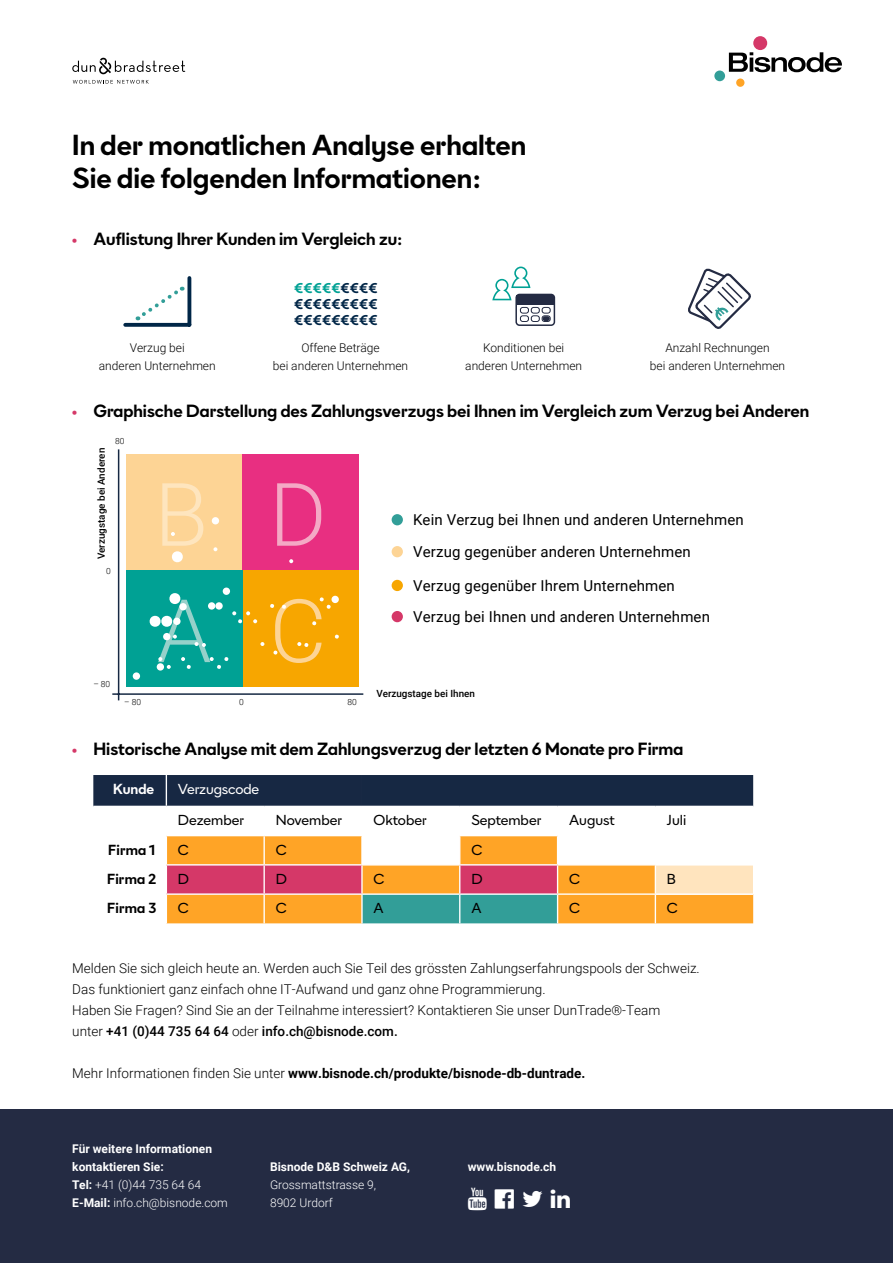
<style>
.page{position:relative;width:893px;height:1263px;background:#fff}
.page>*{position:absolute;margin:0;border:0;box-sizing:border-box;transform-origin:0 0}
.t1{font:300 87.75px/116.4px "Roboto";color:#f4a9c5;text-align:right}
.t2{font:300 87.75px "Roboto";color:#fee5be}
.t3{font:700 27px/33px "Bisnode";color:#000}
.t4{font:700 16.5px "Bisnode";color:#000}
.t5{font:15px/32px "Roboto";letter-spacing:.01em;color:#000}
.t6{font:700 13.65px "Bisnode";letter-spacing:.01em;color:#000}
.t7{font:700 13.65px "Bisnode";color:#fff}
.t8{font:300 13.5px/21px "Roboto";color:#000}
.t9{font:700 13.5px "Roboto";color:#000}
.t10{font:13.5px "Bisnode";color:#000}
.t11{font:13.5px "Bisnode";letter-spacing:-.01em;color:#fff}
.t12{font:700 13.2px/15.9px "Bisnode";color:#002647;text-align:justify}
.t13{font:300 12px/18px "Roboto";color:#000;text-align:center}
.t14{font:700 12px/18px "Roboto";color:#fff}
.t15{font:300 12px/18px "Roboto";color:#fff}
.t16{font:500 9.9px "Roboto";color:#000}
.t17{font:300 8.4px "Roboto";color:#000}
.s1{color:#d53868}
.s2{color:#00a194}
.s3{color:#96d1ca}
.s4{color:#fdd495}
.s5{font-weight:500}
.s6{font-weight:300}
</style>
<div class="page">
<div style="left:0;top:1110px;width:893px;height:153px;background:#242b43"></div>
<svg style="left:137px;top:286px;width:47px;height:34px"></svg>
<svg style="left:125px;top:323px;width:64px;height:4px"></svg>
<svg style="left:187px;top:278px;width:4px;height:47px"></svg>
<div style="left:126px;top:455px;width:116px;height:116px;background:#fdd495"></div>
<div style="left:242px;top:455px;width:116px;height:116px;background:#e82f81"></div>
<div style="left:242px;top:571px;width:116px;height:116px;background:#f7a600"></div>
<div style="left:126px;top:571px;width:116px;height:116px;background:#00a194"></div>
<svg style="left:289px;top:559px;width:4px;height:4px"></svg>
<svg style="left:260px;top:642px;width:4px;height:4px"></svg>
<svg style="left:195px;top:642px;width:11px;height:5px"></svg>
<svg style="left:158px;top:657px;width:13px;height:12px"></svg>
<svg style="left:181px;top:657px;width:10px;height:12px"></svg>
<svg style="left:270px;top:604px;width:4px;height:4px"></svg>
<svg style="left:312px;top:621px;width:5px;height:4px"></svg>
<svg style="left:282px;top:604px;width:4px;height:5px"></svg>
<svg style="left:210px;top:657px;width:19px;height:12px"></svg>
<svg style="left:232px;top:611px;width:25px;height:12px"></svg>
<svg style="left:273px;top:650px;width:5px;height:5px"></svg>
<svg style="left:335px;top:634px;width:4px;height:5px"></svg>
<svg style="left:297px;top:642px;width:12px;height:5px"></svg>
<svg style="left:319px;top:597px;width:12px;height:12px"></svg>
<svg style="left:173px;top:635px;width:4px;height:4px"></svg>
<div style="left:223px;top:587px;width:7px;height:8px;background:#fff;border-radius:50%"></div>
<div style="left:215px;top:602px;width:8px;height:8px;background:#fff;border-radius:50%"></div>
<div style="left:331px;top:596px;width:8px;height:7px;background:#fff;border-radius:50%"></div>
<div style="left:173px;top:618px;width:8px;height:7px;background:#fff;border-radius:50%"></div>
<div style="left:133px;top:672px;width:7px;height:8px;background:#fff;border-radius:50%"></div>
<div style="left:208px;top:602px;width:7px;height:8px;background:#fff;border-radius:50%"></div>
<div style="left:157px;top:663px;width:7px;height:8px;background:#fff;border-radius:50%"></div>
<div style="left:179px;top:603px;width:8px;height:7px;background:#fff;border-radius:50%"></div>
<div style="left:163px;top:633px;width:7px;height:7px;background:#fff;border-radius:50%"></div>
<svg style="left:169px;top:593px;width:12px;height:12px"></svg>
<svg style="left:149px;top:615px;width:24px;height:12px"></svg>
<hr style="left:118px;top:449px;width:1px;height:251px;background:#162843">
<hr style="left:112px;top:693px;width:251px;height:2px;background:#162843">
<svg style="left:93px;top:775px;width:660px;height:148px"></svg>
<svg style="left:688px;top:268px;width:63px;height:61px"></svg>
<div style="left:515px;top:294px;width:40px;height:32px;border:2px solid #242b43;border-radius:3px"></div>
<div style="left:517px;top:295px;width:37px;height:9px;background:#242b43"></div>
<svg style="left:492px;top:267px;width:59px;height:55px"></svg>
<div style="left:392px;top:514px;width:11px;height:11px;background:#329e98;border-radius:50%"></div>
<div style="left:392px;top:546px;width:11px;height:11px;background:#fdd495;border-radius:50%"></div>
<div style="left:392px;top:580px;width:11px;height:11px;background:#f7a600;border-radius:50%"></div>
<div style="left:392px;top:611px;width:11px;height:11px;background:#d53868;border-radius:50%"></div>
<svg style="left:213px;top:547px;width:4px;height:4px"></svg>
<div style="left:212px;top:517px;width:7px;height:7px;background:#fff;border-radius:50%"></div>
<svg style="left:172px;top:551px;width:11px;height:12px"></svg>
<svg style="left:171px;top:532px;width:4px;height:4px"></svg>
<svg style="left:72px;top:57px;width:113px;height:17px"></svg>
<svg style="left:73px;top:80px;width:76px;height:4px"></svg>
<div style="left:753px;top:36px;width:14px;height:14px;background:#d53868;border-radius:50%"></div>
<div style="left:714px;top:71px;width:11px;height:10px;background:#329e98;border-radius:50%"></div>
<div style="left:736px;top:78px;width:8px;height:9px;background:#ffa426;border-radius:50%"></div>
<svg style="left:729px;top:52px;width:113px;height:21px"></svg>
<h2 class="t3" style="left:72px;top:126px;width:456px">In der monatlichen Analyse erhalten<br>Sie die folgenden Informationen:</h2>
<p class="t4" style="left:72px;top:226px;width:332px"><span class="s1">•</span> Auflistung Ihrer Kunden im Vergleich zu:</p>
<p class="t12" style="left:294px;top:280px;width:85px"><span class="s2">€€€€€</span>€€€€ €€€€€€€€€ €€€€€€€€€</p>
<p class="t13" style="left:99px;top:339px;width:118px">Verzug bei<br>anderen Unternehmen</p>
<p class="t13" style="left:273px;top:339px;width:137px">Offene Beträge<br>bei anderen Unternehmen</p>
<p class="t13" style="left:465px;top:339px;width:118px">Konditionen bei anderen Unternehmen</p>
<p class="t13" style="left:650px;top:339px;width:137px">Anzahl Rechnungen<br>bei anderen Unternehmen</p>
<p class="t4" style="left:72px;top:398px;width:738px"><span class="s1">•</span> Graphische Darstellung des Zahlungsverzugs bei Ihnen im Vergleich zum Verzug bei Anderen</p>
<p class="t16" style="left:95px;top:559px;width:113px;rotate:-90deg">Verzugstage bei Anderen</p>
<p class="t17" style="left:115px;top:435px;width:11px">80</p>
<p class="t17" style="left:106px;top:565px;width:6px">0</p>
<p class="t17" style="left:93px;top:678px;width:18px">– 80</p>
<p class="t17" style="left:124px;top:696px;width:18px">– 80</p>
<h1 class="t1" style="left:157px;top:453px;width:171px">D<br><span class="s3">A</span> <span class="s4">C</span></h1>
<h1 class="t2" style="left:154px;top:453px;width:55px">B</h1>
<p class="t17" style="left:239px;top:696px;width:6px">0</p>
<p class="t17" style="left:347px;top:696px;width:11px">80</p>
<p class="t5" style="left:413px;top:503px;width:332px">Kein Verzug bei Ihnen und anderen Unternehmen<br>Verzug gegenüber anderen Unternehmen</p>
<p class="t5" style="left:413px;top:569px;width:263px">Verzug gegenüber Ihrem Unternehmen</p>
<p class="t5" style="left:413px;top:600px;width:298px">Verzug bei Ihnen und anderen Unternehmen</p>
<p class="t16" style="left:376px;top:687px;width:100px">Verzugstage bei Ihnen</p>
<p class="t4" style="left:72px;top:736px;width:612px"><span class="s1">•</span> Historische Analyse mit dem Zahlungsverzug der letzten 6 Monate pro Firma</p>
<p class="t7" style="left:113px;top:779px;width:43px">Kunde</p>
<p class="t11" style="left:178px;top:779px;width:83px">Verzugscode</p>
<p class="t10" style="left:178px;top:810px;width:68px">Dezember</p>
<p class="t10" style="left:276px;top:810px;width:68px">November</p>
<p class="t10" style="left:374px;top:810px;width:55px">Oktober</p>
<p class="t10" style="left:471px;top:810px;width:71px">September</p>
<p class="t10" style="left:569px;top:810px;width:47px">August</p>
<p class="t10" style="left:667px;top:810px;width:21px">Juli</p>
<p class="t6" style="left:108px;top:839px;width:49px">Firma 1</p>
<p class="t10" style="left:178px;top:840px;width:12px">C</p>
<p class="t10" style="left:276px;top:840px;width:12px">C</p>
<p class="t10" style="left:471px;top:840px;width:12px">C</p>
<p class="t6" style="left:107px;top:869px;width:51px">Firma 2</p>
<p class="t10" style="left:178px;top:869px;width:13px">D</p>
<p class="t10" style="left:276px;top:869px;width:13px">D</p>
<p class="t10" style="left:374px;top:869px;width:12px">C</p>
<p class="t10" style="left:471px;top:869px;width:13px">D</p>
<p class="t10" style="left:569px;top:869px;width:12px">C</p>
<p class="t10" style="left:667px;top:869px;width:10px">B</p>
<p class="t6" style="left:107px;top:898px;width:50px">Firma 3</p>
<p class="t10" style="left:178px;top:898px;width:12px">C</p>
<p class="t10" style="left:276px;top:898px;width:12px">C</p>
<p class="t10" style="left:374px;top:898px;width:12px">A</p>
<p class="t10" style="left:471px;top:898px;width:12px">A</p>
<p class="t10" style="left:569px;top:898px;width:12px">C</p>
<p class="t10" style="left:667px;top:898px;width:12px">C</p>
<p class="t8" style="left:72px;top:957px;width:629px">Melden Sie sich gleich heute an. Werden auch Sie Teil des grössten Zahlungserfahrungspools der Schweiz.<br>Das funktioniert ganz einfach ohne IT-Aufwand und ganz ohne Programmierung.<br>Haben Sie Fragen? Sind Sie an der Teilnahme interessiert? Kontaktieren Sie unser DunTrade®-Team<br>unter <span class="s5">+41 (0)44 735 64 64</span> oder <span class="s5">info.ch@bisnode.com.</span></p>
<p class="t9" style="left:72px;top:1064px;width:515px"><span class="s6">Mehr Informationen finden Sie unter</span> www.bisnode.ch/produkte/bisnode-db-duntrade.</p>
<p class="t14" style="left:72px;top:1139px;width:157px">Für weitere Informationen kontaktieren Sie:<br>Tel: <span class="s6">+41 (0)44 735 64 64<br></span>E-Mail: <span class="s6">info.ch@bisnode.com</span></p>
<p class="t14" style="left:270px;top:1157px;width:142px">Bisnode D&amp;B Schweiz AG,</p>
<p class="t15" style="left:270px;top:1175px;width:108px">Grossmattstrasse 9,<br>8902 Urdorf</p>
<p class="t14" style="left:468px;top:1157px;width:90px">www.bisnode.ch</p>
</div>
